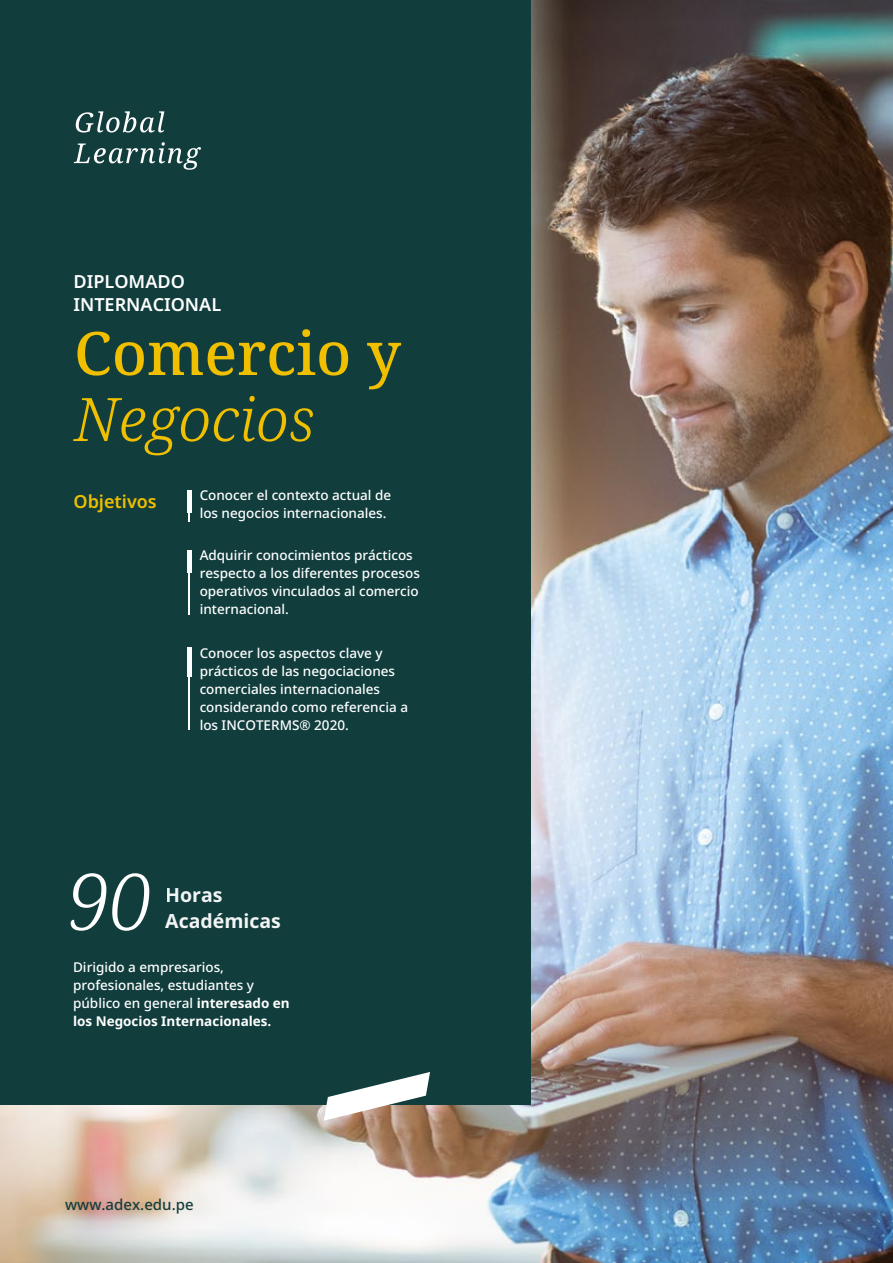
<style>
.page{position:relative;width:893px;height:1263px;background:#fff}
.page>*{position:absolute;margin:0;border:0;box-sizing:border-box;transform-origin:0 0}
.t1{font:italic 300 78.3px "Noto Serif";color:#fff}
.t2{font:500 60px "Noto Serif";color:#efbf00}
.t3{font:italic 300 60px "Noto Serif";color:#efbf00}
.t4{font:700 19.5px/25.5px "Noto Sans";color:#f3f5f5}
.t5{font:600 18px/23.1px "Noto Sans";color:#fff}
.t6{font:600 18px "Noto Sans";color:#efbf00}
.t7{font:500 15px "Noto Sans";color:#113d3d}
.t8{font:500 13.5px/18px "Noto Sans";color:#fff}
.s1{font-weight:700}
</style>
<div class="page">
<img style="left:0;top:0;width:893px;height:1263px">
<div style="left:0;top:0;width:530px;height:1104px;background:#113d3d"></div>
<svg style="left:76px;top:111px;width:88px;height:22px"></svg>
<svg style="left:74px;top:142px;width:127px;height:28px"></svg>
<svg style="left:324px;top:1072px;width:106px;height:49px"></svg>
<hr style="left:189px;top:490px;width:1px;height:32px;background:#fff">
<div style="left:187px;top:490px;width:5px;height:22px;background:#fff"></div>
<hr style="left:189px;top:550px;width:1px;height:65px;background:#fff">
<div style="left:187px;top:550px;width:5px;height:23px;background:#fff"></div>
<hr style="left:189px;top:647px;width:1px;height:83px;background:#fff">
<div style="left:187px;top:647px;width:5px;height:29px;background:#fff"></div>
<h3 class="t5" style="left:73px;top:271px;width:149px">DIPLOMADO<br>INTERNACIONAL</h3>
<h2 class="t2" style="left:74px;top:312px;width:328px">Comercio y</h2>
<h2 class="t3" style="left:74px;top:379px;width:242px">Negocios</h2>
<h3 class="t6" style="left:73px;top:489px;width:85px">Objetivos</h3>
<p class="t8" style="left:200px;top:487px;width:193px">Conocer el contexto actual de los negocios internacionales.</p>
<p class="t8" style="left:200px;top:547px;width:222px">Adquirir conocimientos prácticos respecto a los diferentes procesos operativos vinculados al comercio internacional.</p>
<p class="t8" style="left:200px;top:644px;width:210px">Conocer los aspectos clave y prácticos de las negociaciones comerciales internacionales considerando como referencia a los INCOTERMS® 2020.</p>
<h1 class="t1" style="left:67px;top:849px;width:86px">90</h1>
<h3 class="t4" style="left:165px;top:883px;width:117px">Horas<br>Académicas</h3>
<p class="t8" style="left:73px;top:959px;width:218px">Dirigido a empresarios, profesionales, estudiantes y público en general <span class="s1">interesado en los Negocios Internacionales.</span></p>
<p class="t7" style="left:65px;top:1194px;width:130px">www.adex.edu.pe</p>
</div>
